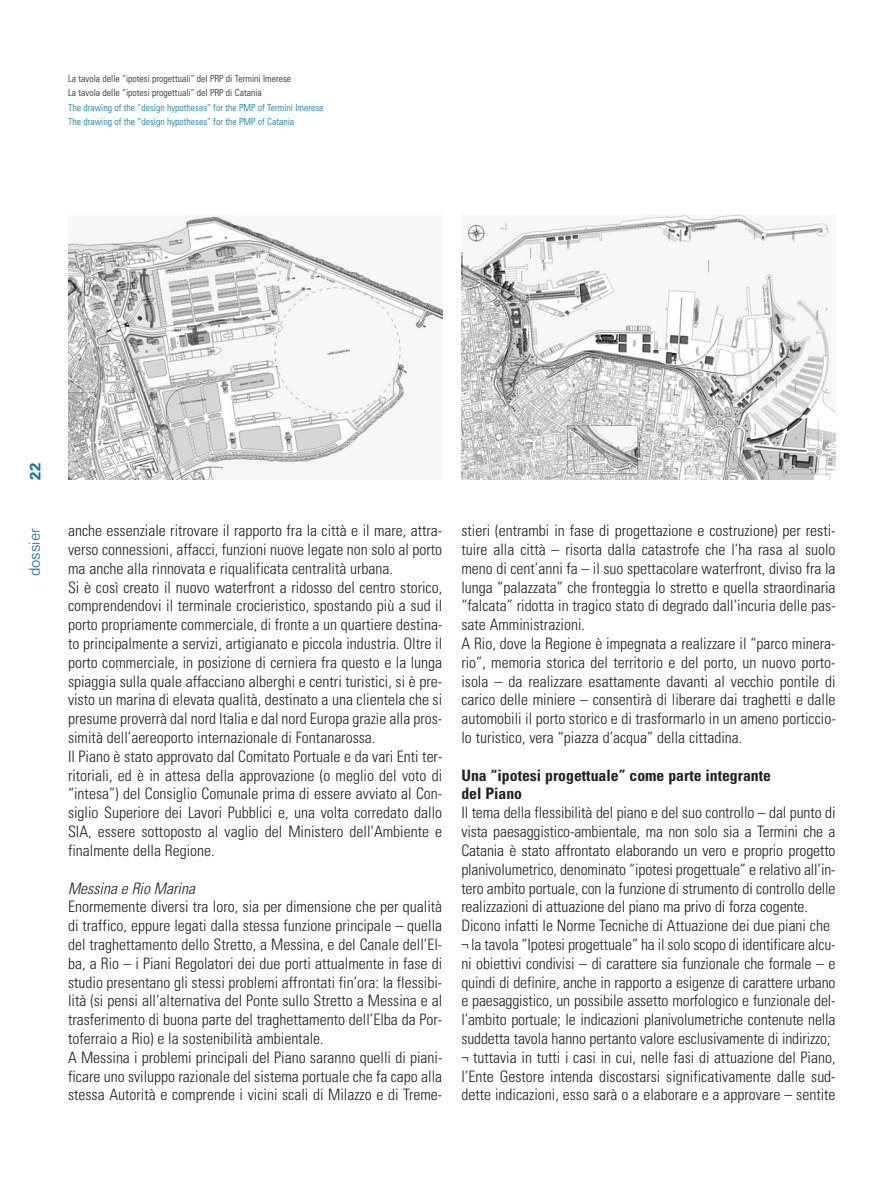
<style>
.page{position:relative;width:893px;height:1191px;background:#fff}
.page>*{position:absolute;margin:0;border:0;box-sizing:border-box;transform-origin:0 0}
.t1{font:300 condensed 15.75px/18.8px "Univers";color:#231f20}
.t2{font:700 condensed 15.75px/18.8px "Univers";color:#231f20}
.t3{font:italic 300 condensed 15.75px "Univers";color:#231f20}
.t4{font:300 15px "Univers";color:#0073ae}
.t5{font:700 15px "Univers";color:#0073ae}
.t6{font:300 condensed 9.75px/14.4px "Univers";color:#0073ae}
.t7{font:300 condensed 9.75px/14.4px "Univers";color:#231f20}
</style>
<div class="page">
<img style="left:461px;top:215px;width:375px;height:265px">
<img style="left:68px;top:215px;width:374px;height:265px">
<p class="t7" style="left:68px;top:72px;width:225px">La tavola delle “ipotesi progettuali” del PRP di Termini Imerese<br>La tavola delle “ipotesi progettuali” del PRP di Catania</p>
<p class="t6" style="left:68px;top:101px;width:257px">The drawing of the “design hypotheses” for the PMP of Termini Imerese<br>The drawing of the “design hypotheses” for the PMP of Catania</p>
<p class="t5" style="left:30px;top:480px;width:19px;rotate:-90deg">22</p>
<p class="t4" style="left:29px;top:576px;width:50px;rotate:-90deg">dossier</p>
<p class="t1" style="left:68px;top:522px;width:376px">anche essenziale ritrovare il rapporto fra la città e il mare, attra&shy;verso connessioni, affacci, funzioni nuove legate non solo al porto ma anche alla rinnovata e riqualificata centralità urbana.<br>Si è così creato il nuovo waterfront a ridosso del centro storico, comprendendovi il terminale crocieristico, spostando più a sud il porto propriamente commerciale, di fronte a un quartiere destina&shy;to principalmente a servizi, artigianato e piccola industria. Oltre il porto commerciale, in posizione di cerniera fra questo e la lunga spiaggia sulla quale affacciano alberghi e centri turistici, si è pre&shy;visto un marina di elevata qualità, destinato a una clientela che si presume proverrà dal nord Italia e dal nord Europa grazie alla pros&shy;simità dell’aereoporto internazionale di Fontanarossa.<br>Il Piano è stato approvato dal Comitato Portuale e da vari Enti ter&shy;ritoriali, ed è in attesa della approvazione (o meglio del voto di “intesa”) del Consiglio Comunale prima di essere avviato al Con&shy;siglio Superiore dei Lavori Pubblici e, una volta corredato dallo SIA, essere sottoposto al vaglio del Ministero dell’Ambiente e finalmente della Regione.</p>
<p class="t3" style="left:68px;top:882px;width:128px">Messina e Rio Marina</p>
<p class="t1" style="left:68px;top:898px;width:376px">Enormemente diversi tra loro, sia per dimensione che per qualità di traffico, eppure legati dalla stessa funzione principale – quella del traghettamento dello Stretto, a Messina, e del Canale dell’El&shy;ba, a Rio – i Piani Regolatori dei due porti attualmente in fase di studio presentano gli stessi problemi affrontati fin’ora: la flessibi&shy;lità (si pensi all’alternativa del Ponte sullo Stretto a Messina e al trasferimento di buona parte del traghettamento dell’Elba da Por&shy;toferraio a Rio) e la sostenibilità ambientale.<br>A Messina i problemi principali del Piano saranno quelli di piani&shy;ficare uno sviluppo razionale del sistema portuale che fa capo alla stessa Autorità e comprende i vicini scali di Milazzo e di Treme-</p>
<p class="t1" style="left:461px;top:522px;width:376px">stieri (entrambi in fase di progettazione e costruzione) per resti&shy;tuire alla città – risorta dalla catastrofe che l’ha rasa al suolo meno di cent’anni fa – il suo spettacolare waterfront, diviso fra la lunga “palazzata” che fronteggia lo stretto e quella straordinaria “falcata” ridotta in tragico stato di degrado dall’incuria delle pas&shy;sate Amministrazioni.<br>A Rio, dove la Regione è impegnata a realizzare il “parco minera&shy;rio”, memoria storica del territorio e del porto, un nuovo porto&shy;isola – da realizzare esattamente davanti al vecchio pontile di carico delle miniere – consentirà di liberare dai traghetti e dalle automobili il porto storico e di trasformarlo in un ameno porticcio&shy;lo turistico, vera “piazza d’acqua” della cittadina.</p>
<p class="t2" style="left:461px;top:767px;width:311px">Una “ipotesi progettuale” come parte integrante del Piano</p>
<p class="t1" style="left:461px;top:804px;width:376px">Il tema della flessibilità del piano e del suo controllo – dal punto di vista paesaggistico-ambientale, ma non solo sia a Termini che a Catania è stato affrontato elaborando un vero e proprio progetto planivolumetrico, denominato “ipotesi progettuale” e relativo all’in&shy;tero ambito portuale, con la funzione di strumento di controllo delle realizzazioni di attuazione del piano ma privo di forza cogente.<br>Dicono infatti le Norme Tecniche di Attuazione dei due piani che ¬ la tavola “Ipotesi progettuale” ha il solo scopo di identificare alcu&shy;ni obiettivi condivisi – di carattere sia funzionale che formale – e quindi di definire, anche in rapporto a esigenze di carattere urbano e paesaggistico, un possibile assetto morfologico e funzionale del&shy;l’ambito portuale; le indicazioni planivolumetriche contenute nella suddetta tavola hanno pertanto valore esclusivamente di indirizzo; ¬ tuttavia in tutti i casi in cui, nelle fasi di attuazione del Piano, l’Ente Gestore intenda discostarsi significativamente dalle sud&shy;dette indicazioni, esso sarà o a elaborare e a approvare – sentite</p>
</div>
